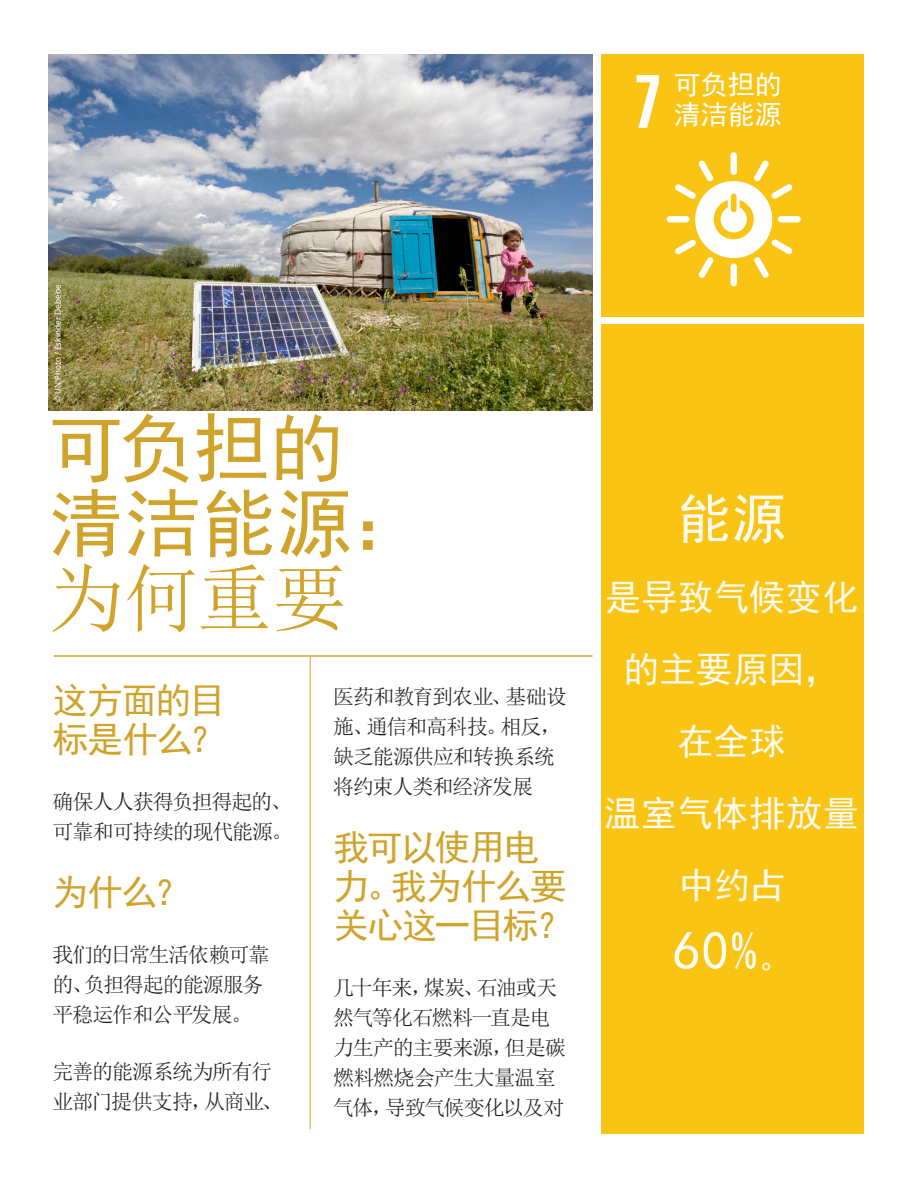
<style>
.page{position:relative;width:918px;height:1188px;background:#fff}
.page>*{position:absolute;margin:0;border:0;box-sizing:border-box;transform-origin:0 0}
.t1{font:75px "Sim Hei";letter-spacing:.01em;color:#d0a32a}
.t2{font:75px "Sim Sun";color:#d0a32a}
.t3{font:54px "Sim Hei";color:#fefbf3}
.t4{font:36px/39px "Sim Hei";letter-spacing:-.045em;color:#d0a32a}
.t5{font:36px/72px "Sim Hei";letter-spacing:.02em;color:#fefbf3;text-align:center}
.t6{font:27px "Sim Hei";color:#fff}
.tx{font:21px/30px "Sim Sun";letter-spacing:-.05em;color:#231f20}
.t7{font:9px "Myriad Pro";letter-spacing:.02em;color:#fff}
.s1{font-size:33px}
</style>
<div class="page">
<div style="left:601px;top:54px;width:263px;height:263px;background:#fac415"></div>
<div style="left:667px;top:216px;width:22px;height:6px;background:#fff;border-radius:3px"></div>
<div style="left:778px;top:216px;width:23px;height:6px;background:#fff;border-radius:3px"></div>
<div style="left:731px;top:152px;width:6px;height:23px;background:#fff;border-radius:3px"></div>
<div style="left:731px;top:263px;width:6px;height:23px;background:#fff;border-radius:3px"></div>
<svg style="left:675px;top:160px;width:118px;height:118px"></svg>
<svg style="left:637px;top:75px;width:22px;height:53px"></svg>
<div style="left:601px;top:325px;width:263px;height:809px;background:#fac415"></div>
<img style="left:49px;top:54px;width:544px;height:356px">
<hr style="left:54px;top:655px;width:538px;height:2px;background:#d0a32a">
<hr style="left:310px;top:657px;width:1px;height:472px;background:#d0a32a">
<p class="t6" style="left:674px;top:71px;width:110px">可负担的</p>
<p class="t6" style="left:674px;top:101px;width:110px">清洁能源</p>
<p class="t7" style="left:52px;top:402px;width:119px;rotate:-90deg">© UN Photo / Eskinder Debebe</p>
<p class="t1" style="left:49px;top:410px;width:297px">可负担的</p>
<p class="t1" style="left:49px;top:485px;width:377px">清洁能源：</p>
<p class="t2" style="left:49px;top:560px;width:300px">为何重要</p>
<h1 class="t4" style="left:52px;top:681px;width:174px">这方面的目标是什么？</h1>
<p class="tx" style="left:52px;top:787px;width:242px">确保人人获得负担得起的、可靠和可持续的现代能源。</p>
<h1 class="t4" style="left:52px;top:873px;width:139px">为什么？</h1>
<p class="tx" style="left:52px;top:940px;width:218px">我们的日常生活依赖可靠的、负担得起的能源服务平稳运作和公平发展。</p>
<p class="tx" style="left:52px;top:1057px;width:232px">完善的能源系统为所有行业部门提供支持，从商业、</p>
<p class="tx" style="left:333px;top:681px;width:235px">医药和教育到农业、基础设施、通信和高科技。相反，缺乏能源供应和转换系统将约束人类和经济发展</p>
<h1 class="t4" style="left:333px;top:827px;width:240px">我可以使用电力。我为什么要关心这一目标？</h1>
<p class="tx" style="left:333px;top:972px;width:234px">几十年来，煤炭、石油或天然气等化石燃料一直是电力生产的主要来源，但是碳燃料燃烧会产生大量温室气体，导致气候变化以及对</p>
<p class="t3" style="left:677px;top:491px;width:111px">能源</p>
<p class="t5" style="left:605px;top:561px;width:255px">是导致气候变化的主要原因，</p>
<p class="t5" style="left:677px;top:705px;width:110px">在全球</p>
<p class="t5" style="left:604px;top:777px;width:256px">温室气体排放量中约占</p>
<p class="t3" style="left:672px;top:923px;width:120px">60%<span class="s1">。</span></p>
</div>
